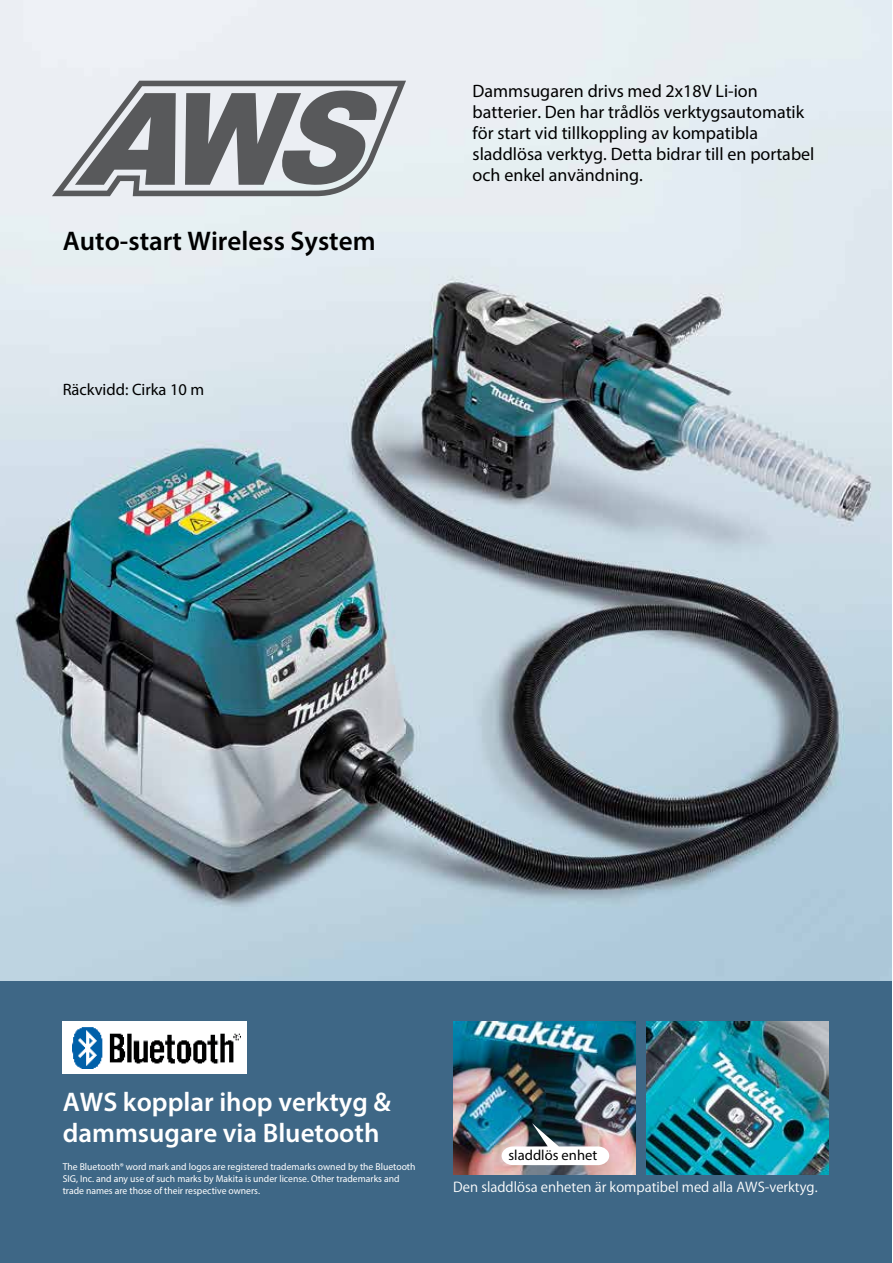
<style>
.page{position:relative;width:893px;height:1263px;background:#fff}
.page>*{position:absolute;margin:0;border:0;box-sizing:border-box;transform-origin:0 0}
.t1{font:600 27px/31.5px "Myriad Pro";color:#fff}
.t2{font:600 27px "Myriad Pro";color:#000}
.t3{font:18px/21px "Myriad Pro";color:#000}
.t4{font:16.5px "Myriad Pro";color:#000}
.t5{font:14.55px "Myriad Pro";color:#000}
.t6{font:13.5px "Koz Go Pr 6 N";color:#fff}
.t7{font:9.9px/12px "Myriad Pro";color:#fff}
</style>
<div class="page">
<div style="left:0;top:978px;width:892px;height:285px;background:#3e6786"></div>
<img style="left:0;top:0;width:892px;height:981px">
<img style="left:647px;top:1021px;width:181px;height:153px">
<img style="left:454px;top:1021px;width:181px;height:153px">
<img style="left:502px;top:1123px;width:107px;height:42px">
<div style="left:63px;top:1021px;width:184px;height:53px;background:#fff"></div>
<img style="left:72px;top:1027px;width:168px;height:41px">
<svg style="left:52px;top:81px;width:354px;height:115px;background:#9c9fa2"></svg>
<h1 class="t2" style="left:63px;top:224px;width:314px">Auto-start Wireless System</h1>
<h3 class="t4" style="left:63px;top:380px;width:143px">Räckvidd: Cirka 10 m</h3>
<h2 class="t3" style="left:473px;top:80px;width:343px">Dammsugaren drivs med 2x18V Li-ion batterier. Den har trådlös verktygsautomatik för start vid tillkoppling av kompatibla sladdlösa verktyg. Detta bidrar till en portabel och enkel användning.</h2>
<h1 class="t1" style="left:63px;top:1085px;width:330px">AWS kopplar ihop verktyg &amp; dammsugare via Bluetooth</h1>
<p class="t7" style="left:63px;top:1161px;width:354px">The Bluetooth® word mark and logos are registered trademarks owned by the Bluetooth<br>SIG, Inc. and any use of such marks by Makita is under license. Other trademarks and trade names are those of their respective owners.</p>
<h3 class="t5" style="left:509px;top:1146px;width:90px">sladdlös enhet</h3>
<h3 class="t6" style="left:453px;top:1180px;width:366px">Den sladdlösa enheten är kompatibel med alla AWS-verktyg.</h3>
</div>
